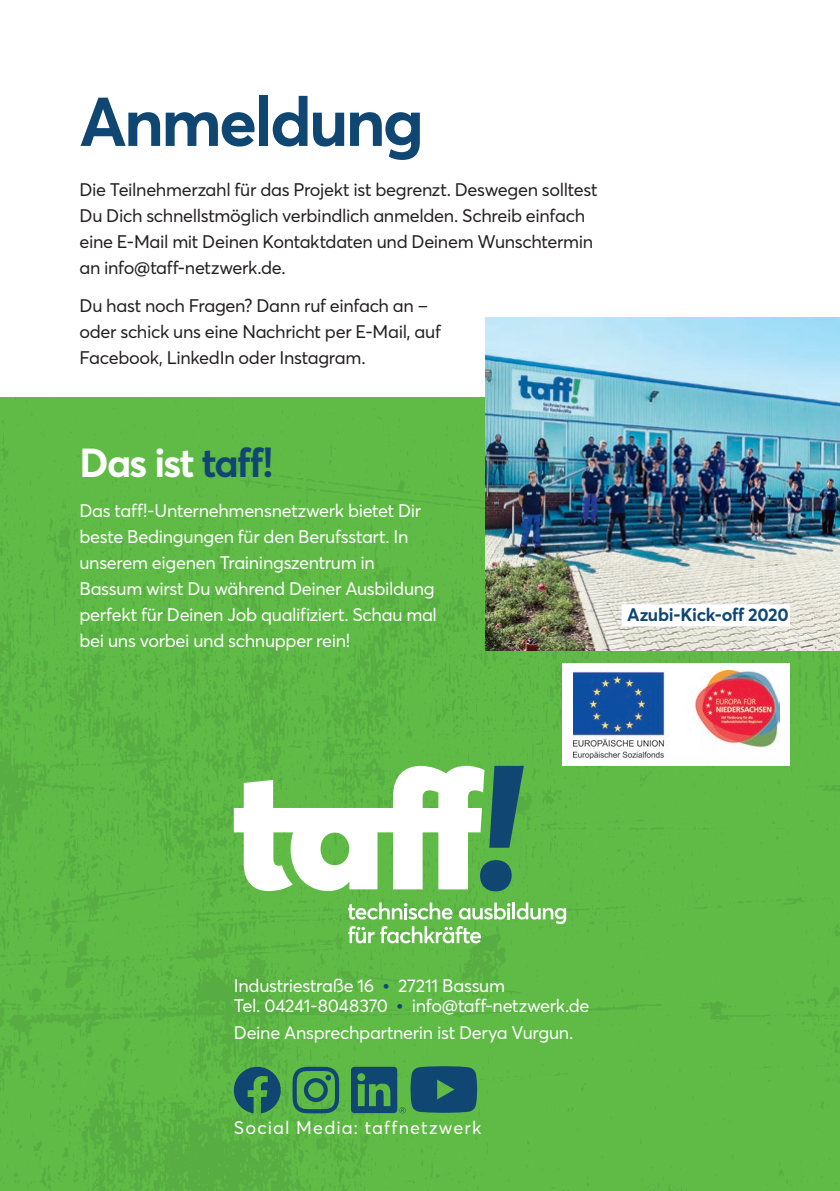
<style>
.page{position:relative;width:840px;height:1191px;background:#fff}
.page>*{position:absolute;margin:0;border:0;box-sizing:border-box;transform-origin:0 0}
.t1{font:700 68px "Averta";letter-spacing:-.04em;color:#104772}
.t2{font:700 40px "Averta";letter-spacing:-.04em;color:#fff}
.t3{font:18px/26px "Averta";letter-spacing:-.015em;color:#fff}
.t4{font:18px/26px "Averta";letter-spacing:-.02em;color:#231f20}
.t5{font:18px "Averta";letter-spacing:.06em;color:#fff}
.t6{font:700 18px "Averta";letter-spacing:-.02em;color:#104772}
.s1{color:#104772}
.s2{font-weight:900;color:#104772}
</style>
<div class="page">
<div style="left:0;top:397px;width:839px;height:794px;background:#60bb46"></div>
<svg style="left:348px;top:902px;width:218px;height:41px"></svg>
<svg style="left:234px;top:766px;width:289px;height:125px"></svg>
<svg style="left:234px;top:1066px;width:46px;height:47px"></svg>
<svg style="left:292px;top:1066px;width:47px;height:47px"></svg>
<svg style="left:351px;top:1066px;width:126px;height:47px"></svg>
<img style="left:485px;top:317px;width:354px;height:333px">
<div style="left:562px;top:663px;width:227px;height:102px;background:#fff"></div>
<img style="left:573px;top:670px;width:206px;height:88px">
<div style="left:621px;top:604px;width:168px;height:22px;background:#fff"></div>
<h1 class="t1" style="left:79px;top:74px;width:346px">Anmeldung</h1>
<p class="t4" style="left:79px;top:176px;width:519px">Die Teilnehmerzahl für das Projekt ist begrenzt. Deswegen solltest Du Dich schnellstmöglich verbindlich anmelden. Schreib einfach eine E-Mail mit Deinen Kontaktdaten und Deinem Wunschtermin an info@taff-netzwerk.de.</p>
<p class="t4" style="left:79px;top:291px;width:363px">Du hast noch Fragen? Dann ruf einfach an – oder schick uns eine Nachricht per E-Mail, auf<br>Facebook, LinkedIn oder Instagram.</p>
<h2 class="t2" style="left:79px;top:435px;width:195px">Das ist <span class="s1">taff!</span></h2>
<p class="t3" style="left:79px;top:497px;width:359px">Das taff!-Unternehmensnetzwerk bietet Dir beste Bedingungen für den Berufsstart. In unserem eigenen Trainingszentrum in Bassum wirst Du während Deiner Ausbildung perfekt für Deinen Job qualifiziert. Schau mal bei uns vorbei und schnupper rein!</p>
<p class="t6" style="left:626px;top:602px;width:163px">Azubi-Kick-off 2020</p>
<p class="t3" style="left:234px;top:975px;width:357px;line-height:19.8px">Industriestraße 16 <span class="s2">•</span> 27211 Bassum<br>Tel. 04241-8048370 <span class="s2">•</span> info@taff-netzwerk.de</p>
<p class="t3" style="left:234px;top:1018px;width:341px">Deine Ansprechpartnerin ist Derya Vurgun.</p>
<p class="t5" style="left:234px;top:1114px;width:249px">Social Media: taffnetzwerk</p>
</div>
